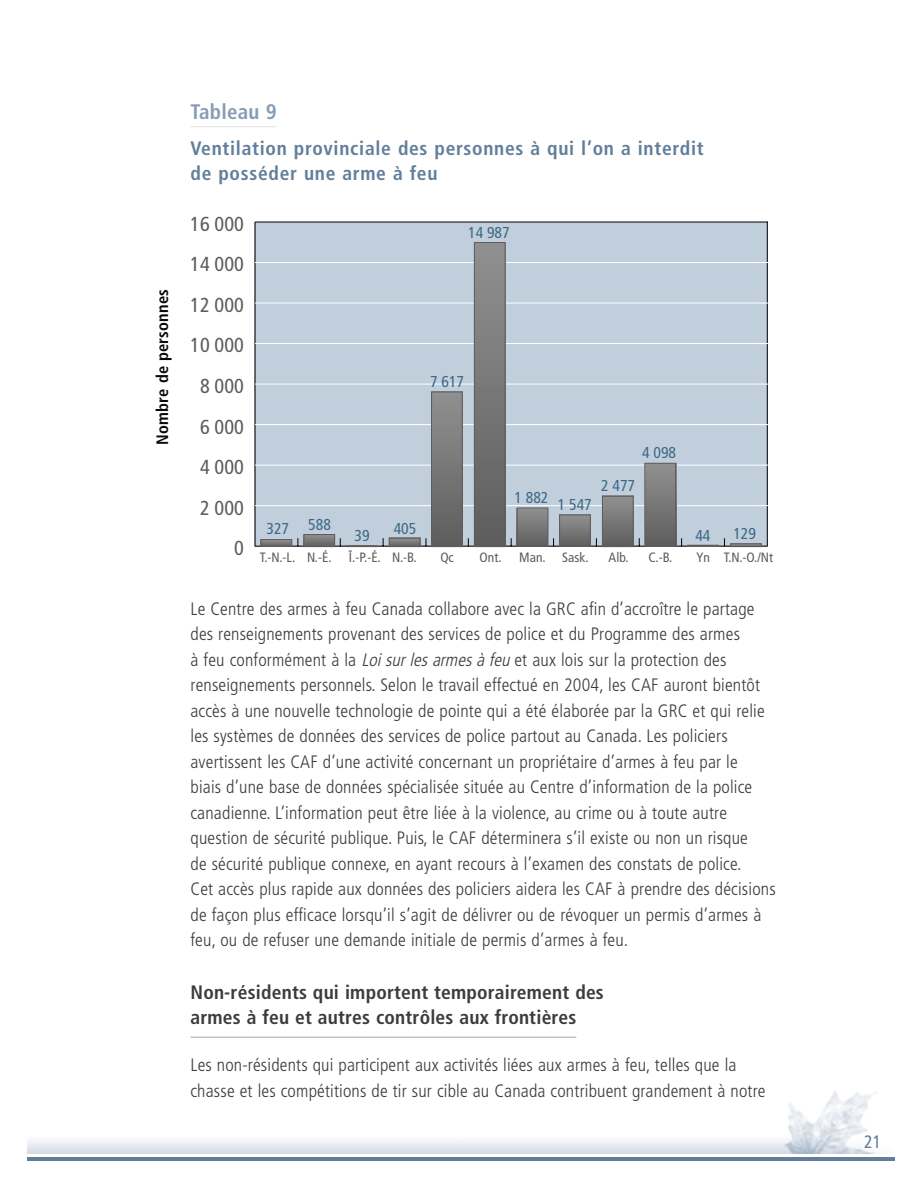
<style>
.page{position:relative;width:918px;height:1188px;background:#fff}
.page>*{position:absolute;margin:0;border:0;box-sizing:border-box;transform-origin:0 0}
.t1{font:700 condensed 21px "Frutiger";letter-spacing:.01em;color:#879cb4}
.t2{font:condensed 20.25px "Frutiger";color:#5c5c5c}
.t3{font:700 condensed 19.5px/25.5px "Frutiger";letter-spacing:.01em;color:#3c3c3c}
.t4{font:700 condensed 19.5px/25.5px "Frutiger";letter-spacing:.035em;color:#617e9b}
.t5{font:300 condensed 18px/25.5px "Frutiger";letter-spacing:.01em;color:#3c3c3c}
.t6{font:condensed 18px "Frutiger";color:#617e9b}
.t7{font:700 condensed 16.5px "Frutiger";letter-spacing:.01em;color:#080808}
.t8{font:condensed 15.75px "Frutiger";color:#3d6987}
.t9{font:condensed 13.5px "Frutiger";color:#5c5c5c}
.s1{font-style:italic}
</style>
<div class="page">
<hr style="left:28px;top:1158px;width:867px;height:3px;background:#617e9b">
<img style="left:28px;top:1090px;width:849px;height:63px">
<hr style="left:190px;top:126px;width:87px;height:1px;background:#dfe3eb">
<div style="left:254px;top:222px;width:513px;height:324px;background:#c1cfdc"></div>
<hr style="left:255px;top:546px;width:512px;height:1px;background:#000">
<hr style="left:767px;top:222px;width:1px;height:324px;background:#000">
<hr style="left:255px;top:222px;width:1px;height:324px;background:#000">
<hr style="left:255px;top:505px;width:555px;height:1px;background:#fff">
<hr style="left:255px;top:465px;width:555px;height:1px;background:#fff">
<hr style="left:255px;top:424px;width:555px;height:1px;background:#fff">
<hr style="left:255px;top:384px;width:555px;height:1px;background:#fff">
<hr style="left:255px;top:343px;width:555px;height:1px;background:#fff">
<hr style="left:255px;top:303px;width:555px;height:1px;background:#fff">
<hr style="left:255px;top:262px;width:555px;height:1px;background:#fff">
<hr style="left:255px;top:222px;width:513px;height:1px;background:#000">
<div style="left:261px;top:540px;width:31px;height:6px;background:#7b7b7b"></div>
<div style="left:261px;top:539px;width:31px;height:8px;border:1px solid #5c5c5c"></div>
<svg style="left:305px;top:536px;width:28px;height:9px"></svg>
<div style="left:303px;top:534px;width:32px;height:13px;border:1px solid #5c5c5c"></div>
<div style="left:346px;top:545px;width:32px;height:2px;border:1px solid #5c5c5c"></div>
<svg style="left:391px;top:540px;width:27px;height:5px"></svg>
<div style="left:389px;top:538px;width:31px;height:9px;border:1px solid #5c5c5c"></div>
<div style="left:432px;top:392px;width:31px;height:154px;background:linear-gradient(to bottom,#919191,#5d5d5d)"></div>
<div style="left:431px;top:392px;width:32px;height:155px;border:1px solid #5c5c5c"></div>
<div style="left:474px;top:243px;width:31px;height:303px;background:linear-gradient(to bottom,#919191,#5d5d5d)"></div>
<div style="left:474px;top:242px;width:32px;height:305px;border:1px solid #5c5c5c"></div>
<div style="left:517px;top:508px;width:31px;height:38px;background:linear-gradient(to bottom,#919191,#606060)"></div>
<div style="left:517px;top:507px;width:31px;height:40px;border:1px solid #5c5c5c"></div>
<svg style="left:561px;top:516px;width:28px;height:29px"></svg>
<div style="left:559px;top:514px;width:32px;height:33px;border:1px solid #5c5c5c"></div>
<div style="left:602px;top:496px;width:31px;height:50px;background:linear-gradient(to bottom,#919191,#5f5f5f)"></div>
<div style="left:602px;top:496px;width:32px;height:51px;border:1px solid #5c5c5c"></div>
<div style="left:645px;top:463px;width:31px;height:83px;background:linear-gradient(to bottom,#919191,#5e5e5e)"></div>
<div style="left:644px;top:463px;width:32px;height:84px;border:1px solid #5c5c5c"></div>
<div style="left:687px;top:545px;width:32px;height:2px;border:1px solid #5c5c5c"></div>
<div style="left:730px;top:543px;width:32px;height:4px;border:1px solid #5c5c5c"></div>
<hr style="left:190px;top:1037px;width:386px;height:1px;background:#a7a7a7">
<p class="t7" style="left:156px;top:445px;width:157px;rotate:-90deg">Nombre de personnes</p>
<p class="t1" style="left:190px;top:103px;width:88px">Tableau 9</p>
<p class="t4" style="left:190px;top:137px;width:515px">Ventilation provinciale des personnes à qui l’on a interdit de posséder une arme à feu</p>
<p class="t2" style="left:190px;top:215px;width:55px">16 000</p>
<p class="t2" style="left:190px;top:256px;width:55px">14 000</p>
<p class="t2" style="left:190px;top:297px;width:55px">12 000</p>
<p class="t2" style="left:190px;top:337px;width:55px">10 000</p>
<p class="t2" style="left:200px;top:378px;width:45px">8 000</p>
<p class="t2" style="left:200px;top:418px;width:45px">6 000</p>
<p class="t2" style="left:200px;top:459px;width:45px">4 000</p>
<p class="t2" style="left:200px;top:500px;width:45px">2 000</p>
<p class="t8" style="left:468px;top:226px;width:43px">14 987</p>
<p class="t8" style="left:430px;top:375px;width:35px">7 617</p>
<p class="t8" style="left:515px;top:494px;width:79px">1 882 1 547</p>
<p class="t8" style="left:642px;top:446px;width:35px">4 098</p>
<p class="t8" style="left:601px;top:479px;width:35px">2 477</p>
<p class="t8" style="left:308px;top:518px;width:24px">588</p>
<p class="t8" style="left:267px;top:522px;width:24px">327</p>
<p class="t8" style="left:394px;top:522px;width:24px">405</p>
<p class="t8" style="left:695px;top:529px;width:17px">44</p>
<p class="t8" style="left:733px;top:527px;width:24px">129</p>
<p class="t8" style="left:355px;top:529px;width:17px">39</p>
<p class="t2" style="left:234px;top:540px;width:11px">0</p>
<p class="t9" style="left:260px;top:552px;width:64px">T.-N.-L. N.-</p>
<p class="t9" style="left:352px;top:552px;width:21px">.-P.-</p>
<p class="t9" style="left:392px;top:552px;width:26px">N.-B.</p>
<p class="t9" style="left:440px;top:552px;width:15px">Qc</p>
<p class="t9" style="left:480px;top:552px;width:24px">Ont.</p>
<p class="t9" style="left:519px;top:552px;width:71px">Man. Sask.</p>
<p class="t9" style="left:609px;top:552px;width:21px">Alb.</p>
<p class="t9" style="left:648px;top:552px;width:26px">C.-B.</p>
<p class="t9" style="left:697px;top:551px;width:78px">Yn T.N.-O./Nt</p>
<p class="t5" style="left:190px;top:597px;width:587px">Le Centre des armes à feu Canada collabore avec la GRC afin d’accroître le partage des renseignements provenant des services de police et du Programme des armes<br>à feu conformément à la <span class="s1">Loisurlesarmesà feu</span>et aux lois sur la protection des renseignements personnels. Selon le travail effectué en 2004, les CAF auront bientôt accès à une nouvelle technologie de pointe qui a été élaborée par la GRC et qui relie les systèmes de données des services de police partout au Canada. Les policiers avertissent les CAF d’une activité concernant un propriétaire d’armes à feu par le<br>biais d’une base de données spécialisée située au Centre d’information de la police canadienne. L’information peut être liée à la violence, au crime ou à toute autre question de sécurité publique. Puis, le CAF déterminera s’il existe ou non un risque<br>de sécurité publique connexe, en ayant recours à l’examen des constats de police.<br>Cet accès plus rapide aux données des policiers aidera les CAF à prendre des décisions de façon plus efficace lorsqu’il s’agit de délivrer ou de révoquer un permis d’armes à feu, ou de refuser une demande initiale de permis d’armes à feu.</p>
<p class="t3" style="left:190px;top:981px;width:415px">Non-résidents qui importent temporairement des armes à feu et autres contrôles aux frontières</p>
<p class="t5" style="left:190px;top:1054px;width:577px">Les non-résidents qui participent aux activités liées aux armes à feu, telles que la chasse et les compétitions de tir sur cible au Canada contribuent grandement à notre</p>
<p class="t6" style="left:864px;top:1135px;width:19px">21</p>
</div>
